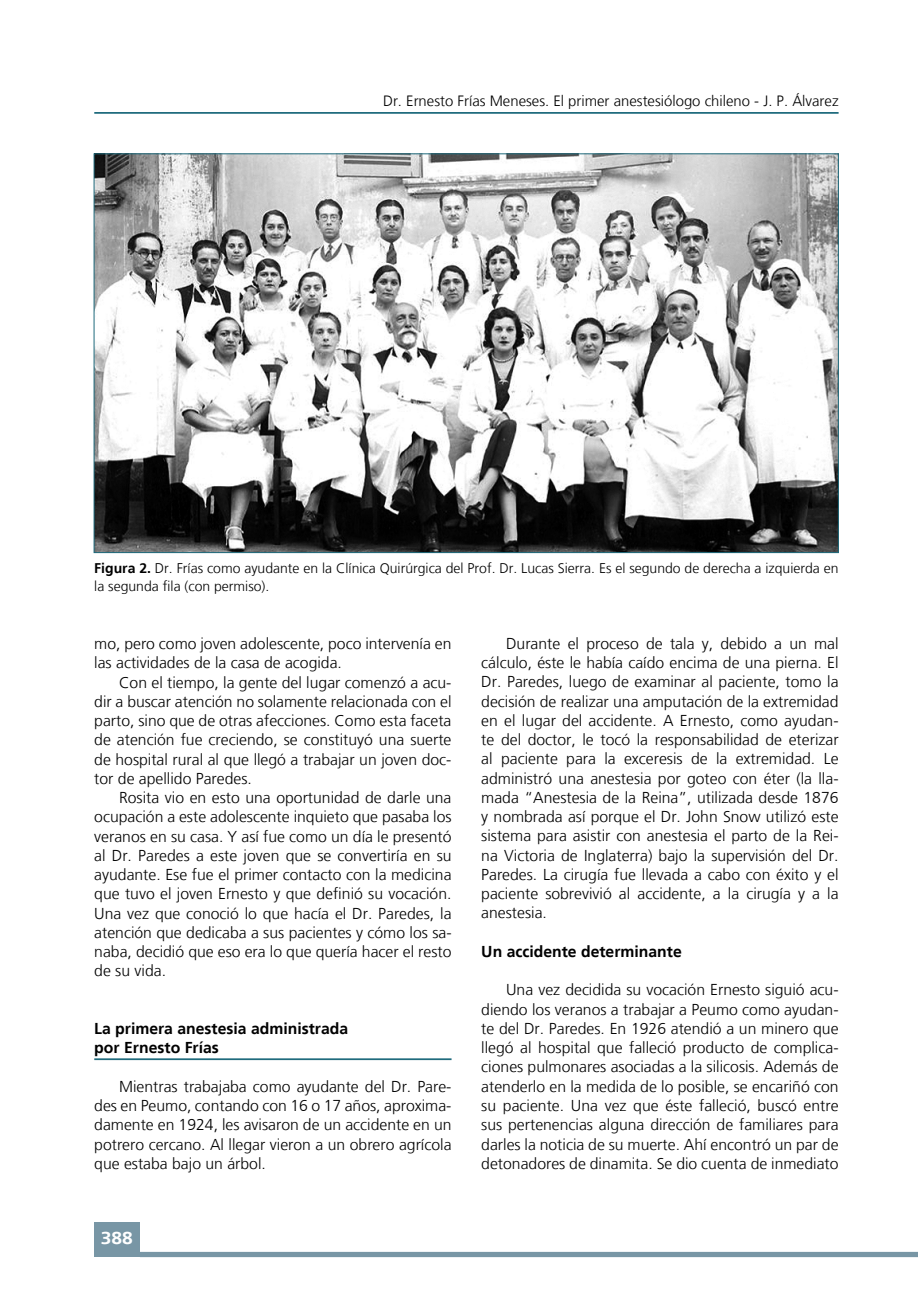
<style>
.page{position:relative;width:918px;height:1315px;background:#fff}
.page>*{position:absolute;margin:0;border:0;box-sizing:border-box;transform-origin:0 0}
.t1{font:700 17.5px "Frutiger LT";color:#fff;scale:1.1 1}
.t2{font:300 15.75px/19.2px "Frutiger LT";color:#000;text-align:justify}
.t3{font:700 15.75px/19.2px "Frutiger LT";color:#000}
.t4{font:300 14.88px "Frutiger LT";color:#000}
.t5{font:300 14px/17.5px "Frutiger LT";color:#000}
.s1{font-weight:700}
</style>
<div class="page">
<div style="left:94px;top:1222px;width:46px;height:35px;background:#7896a5"></div>
<div style="left:140px;top:1251px;width:778px;height:6px;background:#7896a5"></div>
<hr style="left:94px;top:112px;width:744px;height:2px;background:#1f6b7d">
<hr style="left:94px;top:1058px;width:357px;height:2px;background:#1f6b7d">
<img style="left:96px;top:156px;width:740px;height:395px">
<p class="t4" style="left:383px;top:92px;width:457px">Dr. Ernesto Frías Meneses. El primer anestesiólogo chileno - J. P. Álvarez</p>
<p class="t5" style="left:94px;top:560px;width:746px"><span class="s1">Figura 2.</span> Dr. Frías como ayudante en la Clínica Quirúrgica del Prof. Dr. Lucas Sierra. Es el segundo de derecha a izquierda en la segunda fila (con permiso).</p>
<p class="t2" style="left:94px;top:634px;width:359px">mo, pero como joven adolescente, poco intervenía en las actividades de la casa de acogida.</p>
<p class="t2" style="left:94px;top:672px;width:359px;text-indent:25px">Con el tiempo, la gente del lugar comenzó a acu&shy;dir a buscar atención no solamente relacionada con el parto, sino que de otras afecciones. Como esta faceta de atención fue creciendo, se constituyó una suerte de hospital rural al que llegó a trabajar un joven doc&shy;tor de apellido Paredes.</p>
<p class="t2" style="left:94px;top:788px;width:359px;text-align:left;text-indent:25px">Rosita vio en esto una oportunidad de darle una ocupación a este adolescente inquieto que pasaba los veranos en su casa. Y así fue como un día le presentó al Dr. Paredes a este joven que se convertiría en su ayudante. Ese fue el primer contacto con la medicina que tuvo el joven Ernesto y que definió su vocación.<br>Una vez que conoció lo que hacía el Dr. Paredes, la atención que dedicaba a sus pacientes y cómo los sa&shy;naba, decidió que eso era lo que quería hacer el resto de su vida.</p>
<p class="t3" style="left:94px;top:1019px;width:255px">La primera anestesia administrada por Ernesto Frías</p>
<p class="t2" style="left:94px;top:1077px;width:359px;text-indent:25px">Mientras trabajaba como ayudante del Dr. Pare&shy;des en Peumo, contando con 16 o 17 años, aproxima&shy;damente en 1924, les avisaron de un accidente en un potrero cercano. Al llegar vieron a un obrero agrícola que estaba bajo un árbol.</p>
<p class="t1" style="left:101px;top:1227px;width:31px">388</p>
<p class="t2" style="left:481px;top:634px;width:359px;text-indent:25px">Durante el proceso de tala y, debido a un mal cálculo, éste le había caído encima de una pierna. El Dr. Paredes, luego de examinar al paciente, tomo la decisión de realizar una amputación de la extremidad en el lugar del accidente. A Ernesto, como ayudan&shy;te del doctor, le tocó la responsabilidad de eterizar al paciente para la exceresis de la extremidad. Le administró una anestesia por goteo con éter (la lla&shy;mada “Anestesia de la Reina”, utilizada desde 1876 y nombrada así porque el Dr. John Snow utilizó este sistema para asistir con anestesia el parto de la Rei&shy;na Victoria de Inglaterra) bajo la supervisión del Dr.<br>Paredes. La cirugía fue llevada a cabo con éxito y el paciente sobrevivió al accidente, a la cirugía y a la anestesia.</p>
<p class="t3" style="left:481px;top:942px;width:202px">Un accidente determinante</p>
<p class="t2" style="left:481px;top:980px;width:359px;text-indent:25px">Una vez decidida su vocación Ernesto siguió acu&shy;diendo los veranos a trabajar a Peumo como ayudan&shy;te del Dr. Paredes. En 1926 atendió a un minero que llegó al hospital que falleció producto de complica&shy;ciones pulmonares asociadas a la silicosis. Además de atenderlo en la medida de lo posible, se encariñó con su paciente. Una vez que éste falleció, buscó entre sus pertenencias alguna dirección de familiares para darles la noticia de su muerte. Ahí encontró un par de detonadores de dinamita. Se dio cuenta de inmediato</p>
</div>
